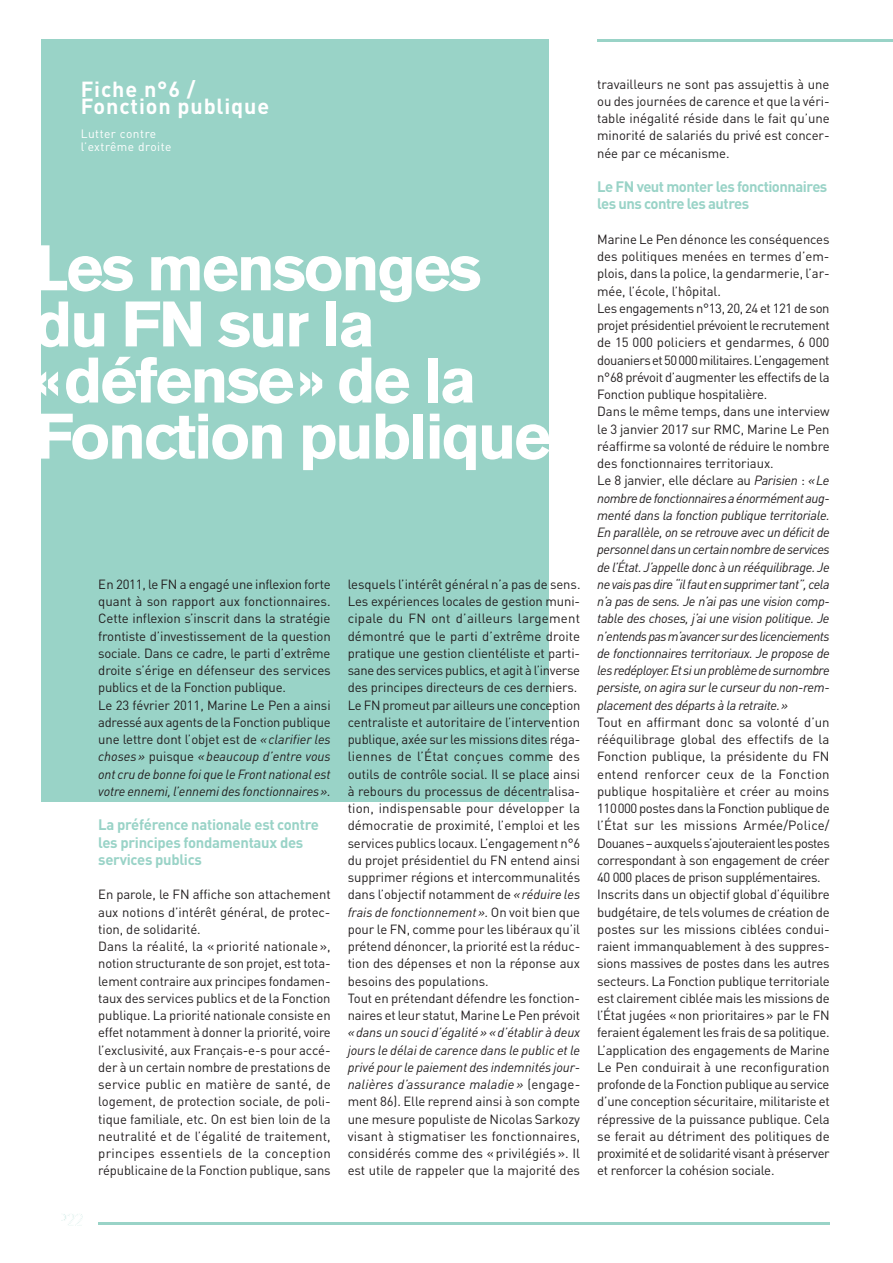
<style>
.page{position:relative;width:893px;height:1263px;background:#fff}
.page>*{position:absolute;margin:0;border:0;box-sizing:border-box;transform-origin:0 0}
.t1{font:700 63.6px/56.1px "Akzidenz Grotesk BE";letter-spacing:-.035em;color:#fff}
.t2{font:700 21.6px/17.1px "DIN";letter-spacing:.04em;color:#fff}
.t3{font:700 15px/17.2px "DIN";letter-spacing:-.025em;color:#99d3c7}
.t4{font:13.2px/17.2px "DIN";letter-spacing:-.01em;color:#231f20}
.t5{font:italic 13.2px/17.2px "DIN";letter-spacing:-.03em;color:#231f20}
.t6{font:12px/12.6px "DIN";letter-spacing:.04em;color:#fff}
.s1{font-style:italic}
.s2{font-style:normal}
</style>
<div class="page">
<div style="left:41px;top:39px;width:508px;height:762px;background:#99d3c7"></div>
<hr style="left:597px;top:39px;width:296px;height:2px;background:#99d3c7">
<hr style="left:98px;top:1222px;width:732px;height:3px;background:#99d3c7">
<h2 class="t2" style="left:81px;top:79px;width:190px">Fiche n°6 /<br>Fonction publique</h2>
<p class="t6" style="left:81px;top:127px;width:92px">Lutter contre l’extrême droite</p>
<h1 class="t1" style="left:34px;top:241px;width:519px">Les mensonges du FN sur la<br>« défense » de la<br>Fonction publique</h1>
<p class="t4" style="left:98px;top:575px;width:234px">En 2011, le FN a engagé une inflexion forte quant à son rapport aux fonctionnaires.<br>Cette inflexion s’inscrit dans la stratégie frontiste d’investissement de la question sociale. Dans ce cadre, le parti d’extrême droite s’érige en défenseur des services publics et de la Fonction publique.<br>Le 23 février 2011, Marine Le Pen a ainsi adressé aux agents de la Fonction publique une lettre dont l’objet est de <span class="s1">« clarifier les choses »</span> puisque <span class="s1">« beaucoup d’entre vous ont cru de bonne foi que le Front national est votre ennemi, l’ennemi des fonctionnaires ».</span></p>
<p class="t3" style="left:98px;top:816px;width:222px">La préférence nationale est contre les principes fondamentaux des services publics</p>
<p class="t4" style="left:98px;top:886px;width:234px">En parole, le FN affiche son attachement aux notions d’intérêt général, de protec&shy;tion, de solidarité.<br>Dans la réalité, la « priorité nationale », notion structurante de son projet, est tota&shy;lement contraire aux principes fondamen&shy;taux des services publics et de la Fonction publique. La priorité nationale consiste en effet notamment à donner la priorité, voire l’exclusivité, aux Français-e-s pour accé&shy;der à un certain nombre de prestations de service public en matière de santé, de logement, de protection sociale, de poli&shy;tique familiale, etc. On est bien loin de la neutralité et de l’égalité de traitement, principes essentiels de la conception républicaine de la Fonction publique, sans</p>
<p class="t4" style="left:348px;top:575px;width:234px">lesquels l’intérêt général n’a pas de sens.<br>Les expériences locales de gestion muni&shy;cipale du FN ont d’ailleurs largement démontré que le parti d’extrême droite pratique une gestion clientéliste et parti&shy;sane des services publics, et agit à l’inverse des principes directeurs de ces derniers.<br>Le FN promeut par ailleurs une conception centraliste et autoritaire de l’intervention publique, axée sur les missions dites réga&shy;liennes de l’État conçues comme des outils de contrôle social. Il se place ainsi à rebours du processus de décentralisa&shy;tion, indispensable pour développer la démocratie de proximité, l’emploi et les services publics locaux. L’engagement n°6 du projet présidentiel du FN entend ainsi supprimer régions et intercommunalités dans l’objectif notamment de <span class="s1">« réduire les frais de fonctionnement ».</span> On voit bien que pour le FN, comme pour les libéraux qu’il prétend dénoncer, la priorité est la réduc&shy;tion des dépenses et non la réponse aux besoins des populations.<br>Tout en prétendant défendre les fonction&shy;naires et leur statut, Marine Le Pen prévoit</p>
<p class="t4" style="left:348px;top:1024px;width:234px;text-align:justify"><span class="s1">« dans un souci d’égalité » « d’établir à deux jours le délai de carence dans le public et le privé pour le paiement des indemnités jour&shy;nalières d’assurance maladie »</span> (engage&shy;ment 86). Elle reprend ainsi à son compte une mesure populiste de Nicolas Sarkozy visant à stigmatiser les fonctionnaires, considérés comme des « privilégiés ». Il est utile de rappeler que la majorité des</p>
<p class="t4" style="left:597px;top:75px;width:234px;text-align:justify">travailleurs ne sont pas assujettis à une ou des journées de carence et que la véri&shy;table inégalité réside dans le fait qu’une minorité de salariés du privé est concer&shy;née par ce mécanisme.</p>
<p class="t3" style="left:597px;top:177px;width:232px">Le FN veut monter les fonctionnaires les uns contre les autres</p>
<p class="t5" style="left:597px;top:230px;width:234px"><span class="s2">Marine Le Pen dénonce les conséquences des politiques menées en termes d’em&shy;plois, dans la police, la gendarmerie, l’ar&shy;mée, l’école, l’hôpital.<br>Les engagements n°13, 20, 24 et 121 de son projet présidentiel prévoient le recrutement de 15 000 policiers et gendarmes, 6 000 douaniers et 50 000 militaires. L’engagement n°68 prévoit d’augmenter les effectifs de la Fonction publique hospitalière.<br>Dans le même temps, dans une interview le 3 janvier 2017 sur RMC, Marine Le Pen réaffirme sa volonté de réduire le nombre des fonctionnaires territoriaux.<br>Le 8 janvier, elle déclare au</span> Parisien <span class="s2">:</span> « Le nombre de fonctionnaires a énormément aug&shy;menté dans la fonction publique territoriale.<br>En parallèle, on se retrouve avec un déficit de personnel dans un certain nombre de services de l’État. J’appelle donc à un rééquilibrage. Je ne vais pas dire “il faut en supprimer tant”, cela n’a pas de sens. Je n’ai pas une vision comp&shy;table des choses, j’ai une vision politique. Je n’entends pas m’avancer sur des licenciements de fonctionnaires territoriaux. Je propose de les redéployer. Et si un problème de surnombre persiste, on agira sur le curseur du non-rem&shy;placement des départs à la retraite. »</p>
<p class="t4" style="left:597px;top:713px;width:234px">Tout en affirmant donc sa volonté d’un rééquilibrage global des effectifs de la Fonction publique, la présidente du FN entend renforcer ceux de la Fonction publique hospitalière et créer au moins 110 000 postes dans la Fonction publique de l’État sur les missions Armée/Police/ Douanes – auxquels s’ajouteraient les postes correspondant à son engagement de créer 40 000 places de prison supplémentaires.<br>Inscrits dans un objectif global d’équilibre budgétaire, de tels volumes de création de postes sur les missions ciblées condui&shy;raient immanquablement à des suppres&shy;sions massives de postes dans les autres secteurs. La Fonction publique territoriale est clairement ciblée mais les missions de l’État jugées « non prioritaires » par le FN feraient également les frais de sa politique.<br>L’application des engagements de Marine Le Pen conduirait à une reconfiguration profonde de la Fonction publique au service d’une conception sécuritaire, militariste et répressive de la puissance publique. Cela se ferait au détriment des politiques de proximité et de solidarité visant à préserver et renforcer la cohésion sociale.</p>
</div>
